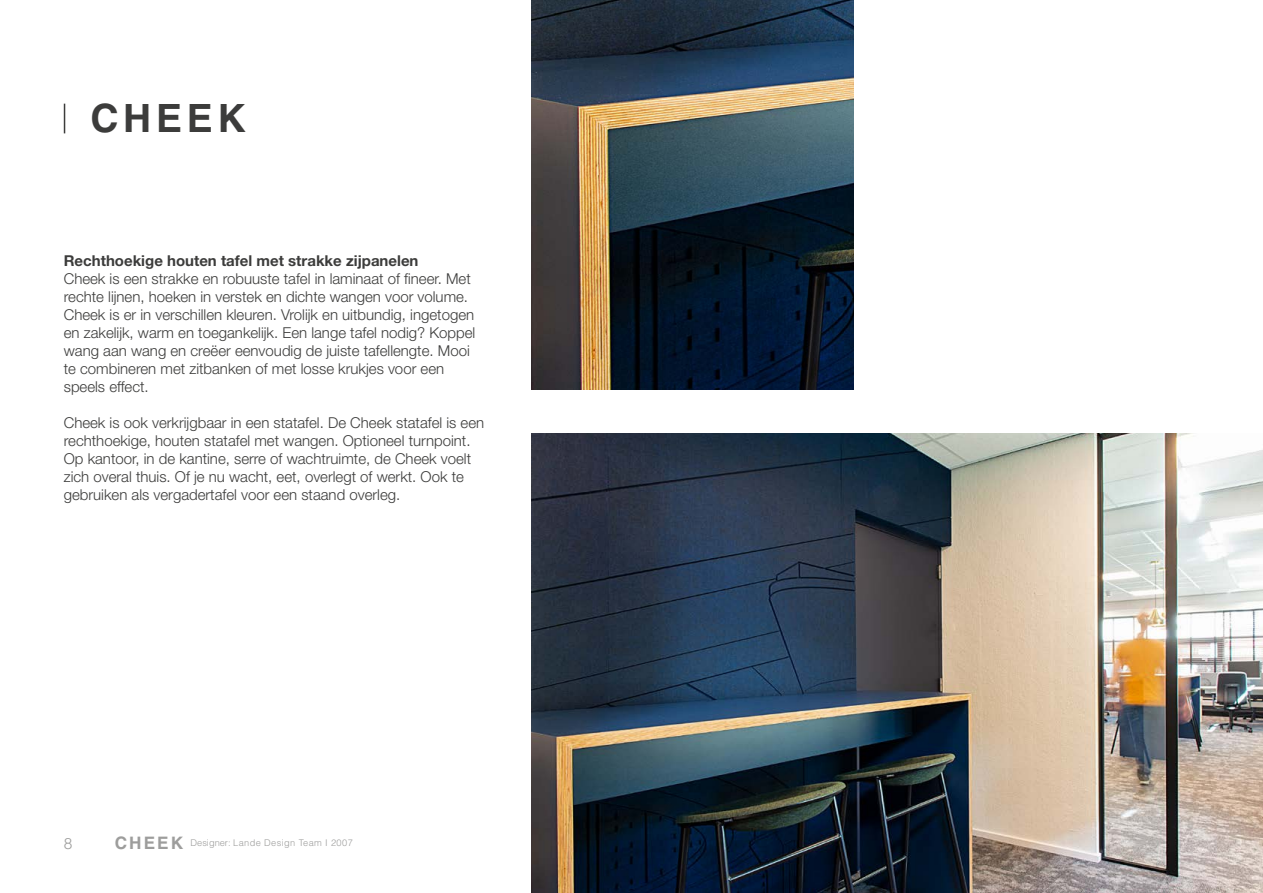
<style>
.page{position:relative;width:1263px;height:893px;background:#fff}
.page>*{position:absolute;margin:0;border:0;box-sizing:border-box;transform-origin:0 0}
.t1{font:700 39px "Helvetica LT Std";letter-spacing:.12em;color:#3c3c3b}
.t2{font:300 15.6px "Helvetica LT Std";color:#9d9d9c}
.t3{font:300 15px/18px "Helvetica Neue LT Std";color:#3c3c3b}
.t4{font:700 15px "Helvetica Neue LT Std";color:#3c3c3b}
.t5{font:300 9.3px "Helvetica LT Std";letter-spacing:.04em;color:#9d9d9c}
.s1{font-weight:700;font-size:17.25px}
</style>
<div class="page">
<img style="left:531px;top:0;width:323px;height:389px">
<svg style="left:64px;top:104px;width:1px;height:29px"></svg>
<img style="left:531px;top:434px;width:732px;height:459px">
<h1 class="t1" style="left:90px;top:94px;width:157px">CHEEK</h1>
<p class="t4" style="left:64px;top:251px;width:356px">Rechthoekige houten tafel met strakke zijpanelen</p>
<p class="t3" style="left:64px;top:269px;width:413px">Cheek is een strakke en robuuste tafel in laminaat of fineer. Met rechte lijnen, hoeken in verstek en dichte wangen voor volume.<br>Cheek is er in verschillen kleuren. Vrolijk en uitbundig, ingetogen en zakelijk, warm en toegankelijk. Een lange tafel nodig? Koppel wang aan wang en creëer eenvoudig de juiste tafellengte. Mooi te combineren met zitbanken of met losse krukjes voor een speels effect.</p>
<p class="t3" style="left:64px;top:413px;width:422px">Cheek is ook verkrijgbaar in een statafel. De Cheek statafel is een rechthoekige, houten statafel met wangen. Optioneel turnpoint.<br>Op kantoor, in de kantine, serre of wachtruimte, de Cheek voelt zich overal thuis. Of je nu wacht, eet, overlegt of werkt. Ook te gebruiken als vergadertafel voor een staand overleg.</p>
<p class="t2" style="left:64px;top:834px;width:10px">8</p>
<p class="t5" style="left:115px;top:837px;width:239px"><span class="s1">CHEEK</span> Designer: Lande Design Team I 2007</p>
</div>
